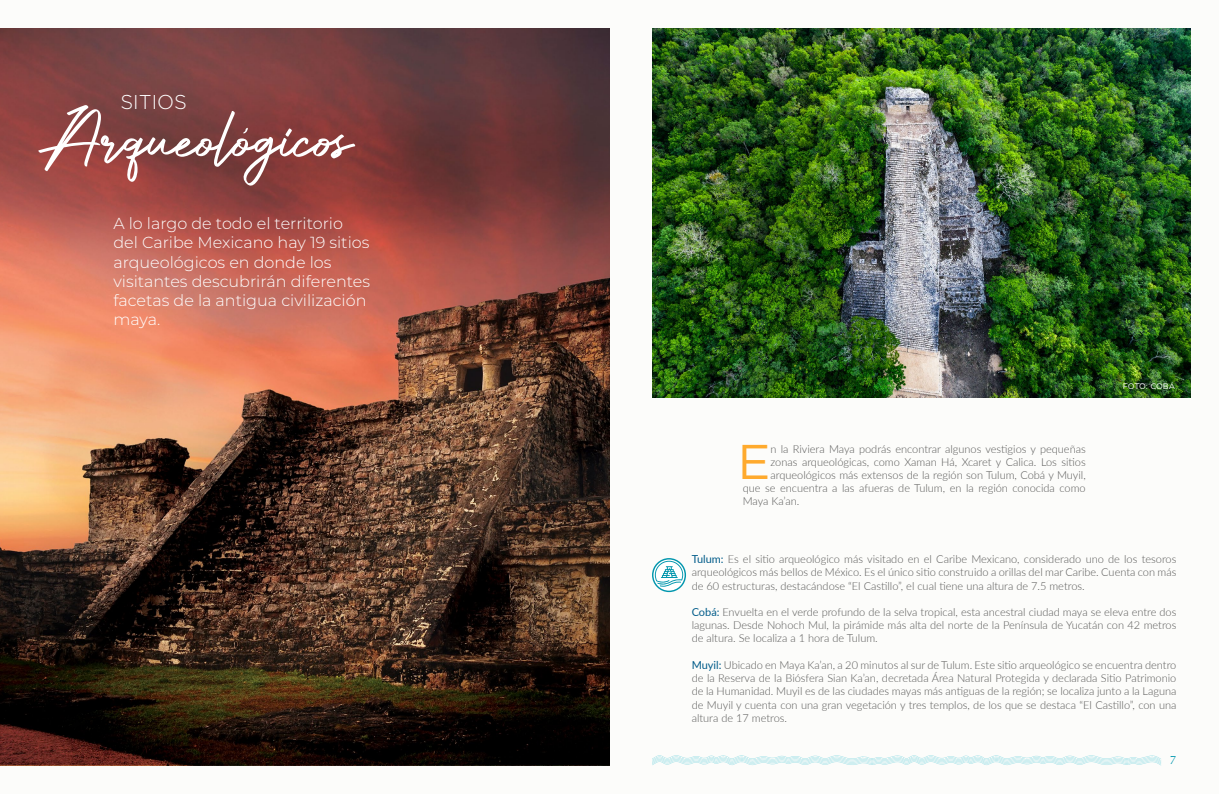
<style>
.page{position:relative;width:1219px;height:794px;background:#fff}
.page>*{position:absolute;margin:0;border:0;box-sizing:border-box;transform-origin:0 0}
.t1{font:84px "Authentic Signature";color:#fff}
.t2{font:48.7px "Gotham";color:#ffaa2d}
.t3{font:300 20px "Gotham";color:#fff}
.t4{font:300 16px/19.2px "Montserrat";color:#fff}
.t5{font:12px "Optima";color:#0096ad}
.t6{font:300 11px/13.2px "Lato";color:#575756;text-align:justify}
.t7{font:8px "Gotham";letter-spacing:-.02em;color:#fff}
.s1{font-weight:400;color:#005b89}
</style>
<div class="page">
<div style="left:609px;top:0;width:610px;height:794px;background:#fcfcfa"></div>
<svg style="left:652px;top:755px;width:509px;height:10px"></svg>
<div style="left:0;top:0;width:609px;height:794px;background:#fcfcfa"></div>
<img style="left:0;top:28px;width:609px;height:737px">
<svg style="left:653px;top:559px;width:32px;height:32px"></svg>
<div style="left:652px;top:558px;width:34px;height:34px;border:1px solid #0096ad;border-radius:50%"></div>
<svg style="left:655px;top:561px;width:28px;height:26px"></svg>
<img style="left:652px;top:28px;width:539px;height:369px">
<h3 class="t3" style="left:120px;top:89px;width:68px">SITIOS</h3>
<h1 class="t1" style="left:44px;top:93px;width:315px">Arqueológicos</h1>
<h3 class="t4" style="left:113px;top:213px;width:258px">A lo largo de todo el territorio del Caribe Mexicano hay 19 sitios arqueológicos en donde los visitantes descubrirán diferentes facetas de la antigua civilización maya.</h3>
<h2 class="t2" style="left:738px;top:430px;width:34px">E</h2>
<p class="t6" style="left:770px;top:442px;width:317px">n la Riviera Maya podrás encontrar algunos vestigios y pequeñas</p>
<p class="t6" style="left:770px;top:455px;width:317px">zonas arqueológicas, como Xaman Há, Xcaret y Calica. Los sitios</p>
<p class="t6" style="left:770px;top:468px;width:317px">arqueológicos más extensos de la región son Tulum, Cobá y Muyil,</p>
<p class="t6" style="left:743px;top:481px;width:344px">que se encuentra a las afueras de Tulum, en la región conocida como</p>
<p class="t6" style="left:743px;top:494px;width:58px">Maya Ka’an.</p>
<p class="t7" style="left:1123px;top:381px;width:54px">FOTO: COBÁ</p>
<p class="t6" style="left:692px;top:552px;width:486px"><span class="s1">Tulum:</span> Es el sitio arqueológico más visitado en el Caribe Mexicano, considerado uno de los tesoros arqueológicos más bellos de México. Es el único sitio construido a orillas del mar Caribe. Cuenta con más de 60 estructuras, destacándose “El Castillo”, el cual tiene una altura de 7.5 metros.</p>
<p class="t6" style="left:692px;top:605px;width:486px"><span class="s1">Cobá:</span> Envuelta en el verde profundo de la selva tropical, esta ancestral ciudad maya se eleva entre dos lagunas. Desde Nohoch Mul, la pirámide más alta del norte de la Península de Yucatán con 42 metros de altura. Se localiza a 1 hora de Tulum.</p>
<p class="t6" style="left:692px;top:658px;width:486px"><span class="s1">Muyil:</span> Ubicado en Maya Ka’an, a 20 minutos al sur de Tulum. Este sitio arqueológico se encuentra dentro de la Reserva de la Biósfera Sian Ka’an, decretada Área Natural Protegida y declarada Sitio Patrimonio de la Humanidad. Muyil es de las ciudades mayas más antiguas de la región; se localiza junto a la Laguna de Muyil y cuenta con una gran vegetación y tres templos, de los que se destaca “El Castillo”, con una altura de 17 metros.</p>
<p class="t5" style="left:1170px;top:753px;width:8px">7</p>
</div>
